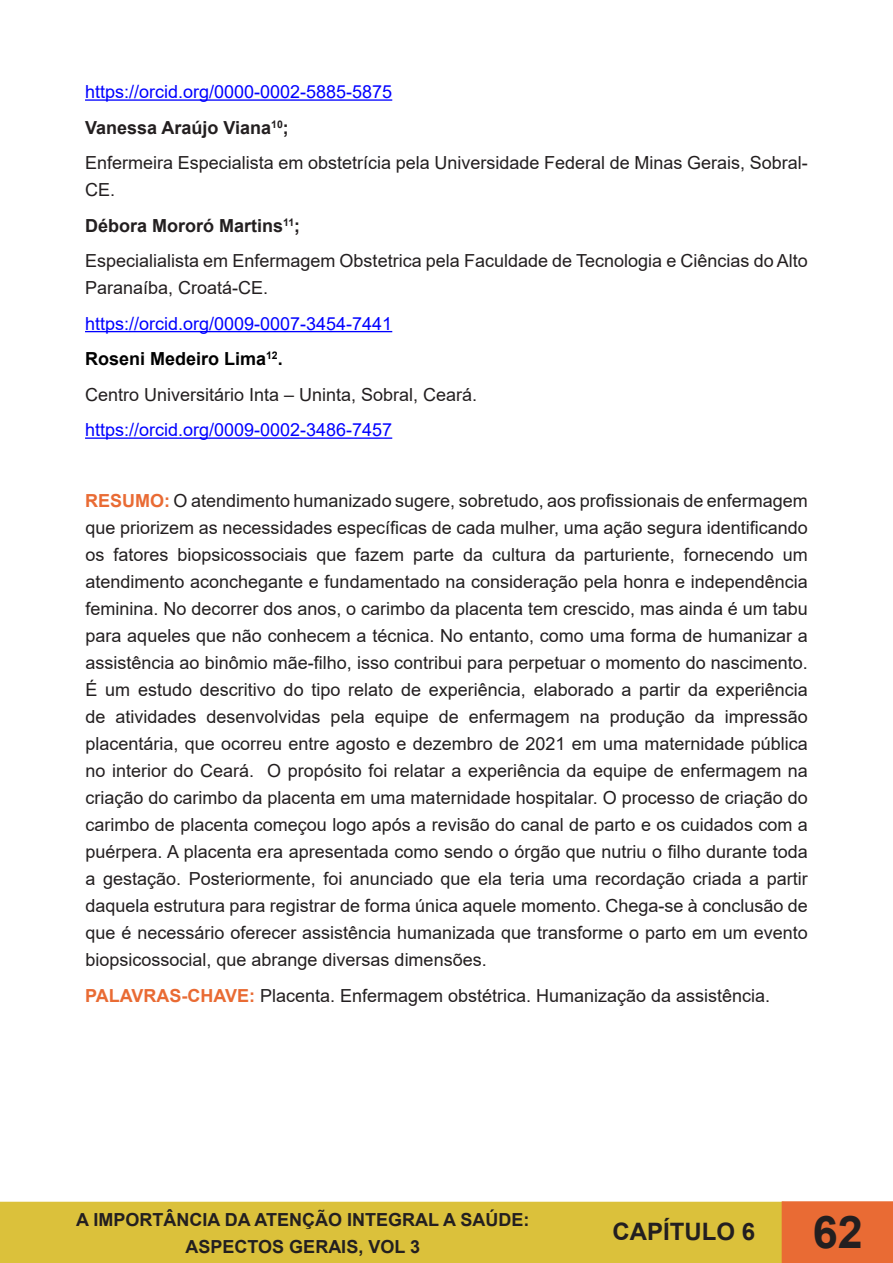
<style>
.page{position:relative;width:893px;height:1263px;background:#fff}
.page>*{position:absolute;margin:0;border:0;box-sizing:border-box;transform-origin:0 0}
.t1{font:700 45px "Arial";color:#231f20}
.t2{font:700 24px "Arial";color:#231f20}
.t3{font:18px/27px "Arial";color:#231f20}
.t4{font:18px "Arial";color:#00f}
.t5{font:700 18px/27px "Arial";color:#231f20;text-align:center}
.t6{font:700 18px "Arial";color:#000}
.s1{font-weight:700;color:#e96b34}
</style>
<div class="page">
<div style="left:1px;top:1202px;width:782px;height:60px;background:#dbc13b"></div>
<div style="left:0;top:1202px;width:784px;height:61px;border:2px solid #dbc13b"></div>
<div style="left:782px;top:1202px;width:111px;height:60px;background:#e96b34"></div>
<div style="left:782px;top:1201px;width:111px;height:62px;border:2px solid #e96b34"></div>
<hr style="left:85px;top:99px;width:307px;height:2px;background:#00f">
<hr style="left:85px;top:331px;width:307px;height:1px;background:#00f">
<hr style="left:85px;top:437px;width:307px;height:2px;background:#00f">
<p class="t4" style="left:85px;top:79px;width:309px">https://orcid.org/0000-0002-5885-5875</p>
<p class="t5" style="left:85px;top:114px;width:205px">Vanessa Araújo Viana<sup>10</sup>;</p>
<p class="t3" style="left:85px;top:149px;width:724px">Enfermeira Especialista em obstetrícia pela Universidade Federal de Minas Gerais, Sobral-<br>CE.</p>
<p class="t5" style="left:85px;top:212px;width:217px">Débora Mororó Martins<sup>11</sup>;</p>
<p class="t3" style="left:85px;top:247px;width:724px">Especialialista em Enfermagem Obstetrica pela Faculdade de Tecnologia e Ciências do Alto<br>Paranaíba, Croatá-CE.</p>
<p class="t4" style="left:85px;top:311px;width:309px">https://orcid.org/0009-0007-3454-7441</p>
<p class="t6" style="left:85px;top:346px;width:199px">Roseni Medeiro Lima<sup>12</sup>.</p>
<p class="t3" style="left:85px;top:381px;width:394px">Centro Universitário Inta – Uninta, Sobral, Ceará.</p>
<p class="t4" style="left:85px;top:417px;width:309px">https://orcid.org/0009-0002-3486-7457</p>
<p class="t3" style="left:85px;top:487px;width:724px;text-align:justify"><span class="s1">RESUMO:</span> O atendimento humanizado sugere, sobretudo, aos profissionais de enfermagem que priorizem as necessidades específicas de cada mulher, uma ação segura identificando os fatores biopsicossociais que fazem parte da cultura da parturiente, fornecendo um atendimento aconchegante e fundamentado na consideração pela honra e independência feminina. No decorrer dos anos, o carimbo da placenta tem crescido, mas ainda é um tabu para aqueles que não conhecem a técnica. No entanto, como uma forma de humanizar a assistência ao binômio mãe-filho, isso contribui para perpetuar o momento do nascimento.<br>É um estudo descritivo do tipo relato de experiência, elaborado a partir da experiência de atividades desenvolvidas pela equipe de enfermagem na produção da impressão placentária, que ocorreu entre agosto e dezembro de 2021 em uma maternidade pública no interior do Ceará. O propósito foi relatar a experiência da equipe de enfermagem na criação do carimbo da placenta em uma maternidade hospitalar. O processo de criação do carimbo de placenta começou logo após a revisão do canal de parto e os cuidados com a puérpera. A placenta era apresentada como sendo o órgão que nutriu o filho durante toda a gestação. Posteriormente, foi anunciado que ela teria uma recordação criada a partir daquela estrutura para registrar de forma única aquele momento. Chega-se à conclusão de que é necessário oferecer assistência humanizada que transforme o parto em um evento biopsicossocial, que abrange diversas dimensões.</p>
<p class="t3" style="left:85px;top:982px;width:687px"><span class="s1">PALAVRAS-CHAVE:</span> Placenta. Enfermagem obstétrica. Humanização da assistência.</p>
<p class="t5" style="left:76px;top:1206px;width:455px">A IMPORTÂNCIA DA ATENÇÃO INTEGRAL A SAÚDE:<br>ASPECTOS GERAIS, VOL 3</p>
<h2 class="t2" style="left:612px;top:1215px;width:144px">CAPÍTULO 6</h2>
<h1 class="t1" style="left:813px;top:1201px;width:52px">62</h1>
</div>
